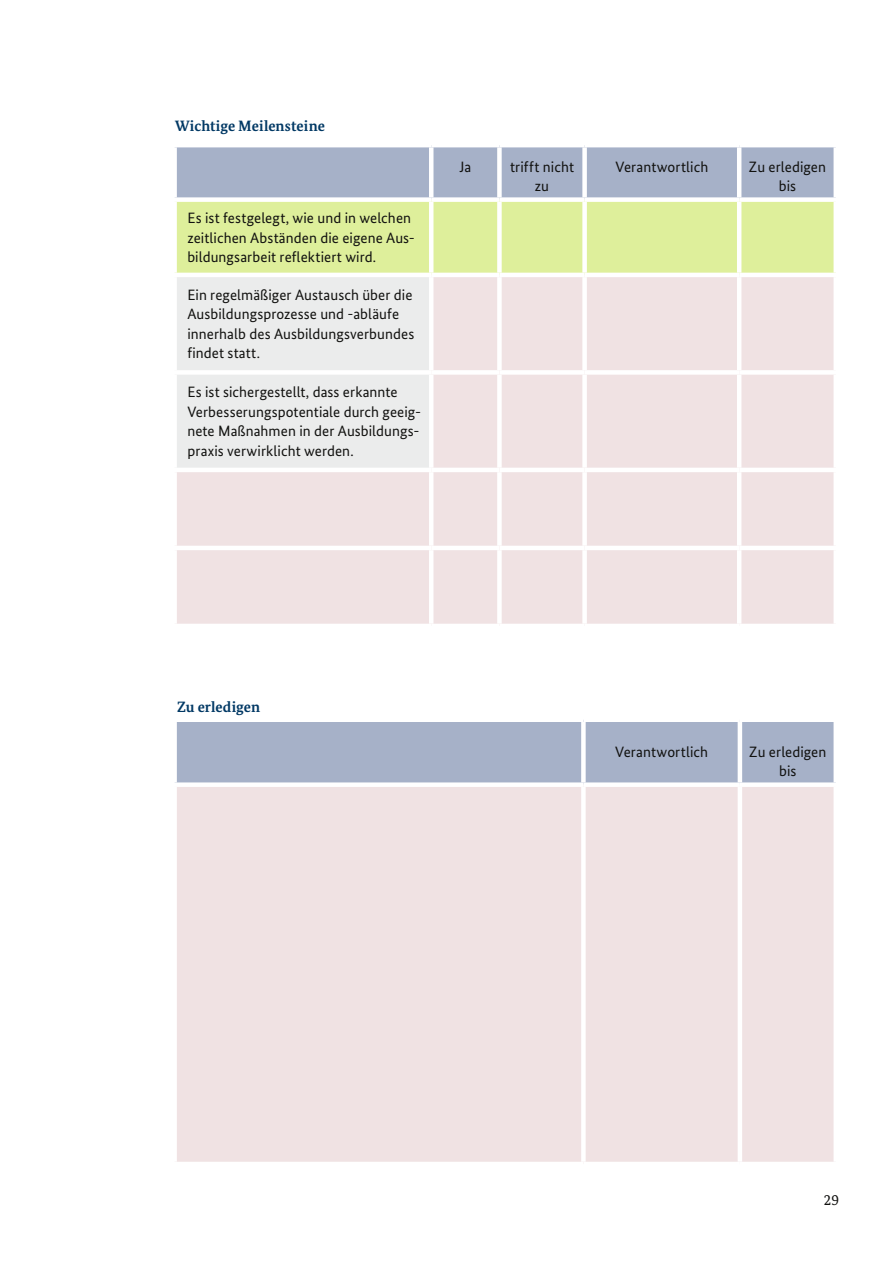
<style>
.page{position:relative;width:893px;height:1263px;background:#fff}
.page>*{position:absolute;margin:0;border:0;box-sizing:border-box;transform-origin:0 0}
.t1{font:15px/19.5px "Bundes Sans";letter-spacing:.005em;color:#11110f;text-align:center}
.t2{font:700 15px "Bundes Serif";color:#003864}
.t3{font:15px "Bundes Serif";color:#11110f}
</style>
<div class="page">
<div style="left:177px;top:147px;width:656px;height:50px;background:#a6b1c8"></div>
<div style="left:177px;top:202px;width:656px;height:71px;background:#deef9b"></div>
<svg style="left:177px;top:277px;width:656px;height:347px;background:#eee4e5"></svg>
<div style="left:497px;top:202px;width:5px;height:71px;background:#fff"></div>
<div style="left:582px;top:202px;width:5px;height:71px;background:#fff"></div>
<div style="left:497px;top:277px;width:5px;height:93px;background:#fff"></div>
<div style="left:582px;top:277px;width:5px;height:93px;background:#fff"></div>
<div style="left:431px;top:370px;width:68px;height:5px;background:#fff"></div>
<div style="left:499px;top:370px;width:86px;height:5px;background:#fff"></div>
<div style="left:497px;top:375px;width:5px;height:93px;background:#fff"></div>
<div style="left:585px;top:370px;width:154px;height:5px;background:#fff"></div>
<div style="left:582px;top:375px;width:5px;height:93px;background:#fff"></div>
<hr style="left:431px;top:468px;width:68px;height:4px;background:#fff">
<hr style="left:499px;top:468px;width:86px;height:4px;background:#fff">
<div style="left:497px;top:472px;width:5px;height:74px;background:#fff"></div>
<hr style="left:585px;top:468px;width:154px;height:4px;background:#fff">
<div style="left:582px;top:472px;width:5px;height:74px;background:#fff"></div>
<hr style="left:431px;top:546px;width:68px;height:4px;background:#fff">
<hr style="left:499px;top:546px;width:86px;height:4px;background:#fff">
<div style="left:497px;top:550px;width:5px;height:74px;background:#fff"></div>
<hr style="left:585px;top:546px;width:154px;height:4px;background:#fff">
<div style="left:582px;top:550px;width:5px;height:74px;background:#fff"></div>
<hr style="left:429px;top:147px;width:4px;height:50px;background:#fff">
<div style="left:497px;top:147px;width:5px;height:50px;background:#fff"></div>
<div style="left:582px;top:147px;width:5px;height:50px;background:#fff"></div>
<hr style="left:737px;top:147px;width:4px;height:50px;background:#fff">
<hr style="left:429px;top:202px;width:4px;height:71px;background:#fff">
<hr style="left:429px;top:277px;width:4px;height:93px;background:#fff">
<div style="left:172px;top:370px;width:259px;height:5px;background:#fff"></div>
<hr style="left:429px;top:375px;width:4px;height:93px;background:#fff">
<hr style="left:172px;top:468px;width:259px;height:4px;background:#fff">
<hr style="left:429px;top:472px;width:4px;height:74px;background:#fff">
<hr style="left:172px;top:546px;width:259px;height:4px;background:#fff">
<hr style="left:429px;top:550px;width:4px;height:74px;background:#fff">
<hr style="left:737px;top:202px;width:4px;height:71px;background:#fff">
<hr style="left:737px;top:277px;width:4px;height:93px;background:#fff">
<div style="left:739px;top:370px;width:99px;height:5px;background:#fff"></div>
<hr style="left:737px;top:375px;width:4px;height:93px;background:#fff">
<hr style="left:739px;top:468px;width:99px;height:4px;background:#fff">
<hr style="left:737px;top:472px;width:4px;height:74px;background:#fff">
<hr style="left:739px;top:546px;width:99px;height:4px;background:#fff">
<hr style="left:737px;top:550px;width:4px;height:74px;background:#fff">
<div style="left:177px;top:722px;width:656px;height:60px;background:#a6b1c8"></div>
<div style="left:177px;top:787px;width:656px;height:375px;background:#f0e2e3"></div>
<div style="left:581px;top:722px;width:5px;height:60px;background:#fff"></div>
<hr style="left:738px;top:722px;width:4px;height:60px;background:#fff">
<div style="left:581px;top:787px;width:5px;height:375px;background:#fff"></div>
<hr style="left:738px;top:787px;width:4px;height:375px;background:#fff">
<p class="t2" style="left:175px;top:117px;width:151px">Wichtige Meilensteine</p>
<p class="t1" style="left:187px;top:208px;width:229px;text-align:left">Es ist festgelegt, wie und in welchen zeitlichen Abständen die eigene Aus&shy;bildungsarbeit reflektiert wird.</p>
<p class="t1" style="left:187px;top:285px;width:229px;text-align:left">Ein regelmäßiger Austausch über die<br>Ausbildungsprozesse und -abläufe innerhalb des Ausbildungsverbundes findet statt.</p>
<p class="t1" style="left:187px;top:382px;width:235px;text-align:left">Es ist sichergestellt, dass erkannte Verbesserungspotentiale durch geeig&shy;nete Maßnahmen in der Ausbildungs&shy;praxis verwirklicht werden.</p>
<p class="t1" style="left:459px;top:157px;width:13px">Ja</p>
<p class="t1" style="left:510px;top:157px;width:66px">trifft nicht zu</p>
<p class="t1" style="left:615px;top:157px;width:94px">Verantwortlich</p>
<p class="t1" style="left:749px;top:157px;width:79px">Zu erledigen bis</p>
<p class="t2" style="left:177px;top:697px;width:84px">Zu erledigen</p>
<p class="t1" style="left:615px;top:742px;width:94px">Verantwortlich</p>
<p class="t1" style="left:749px;top:742px;width:79px">Zu erledigen bis</p>
<p class="t3" style="left:824px;top:1191px;width:17px">29</p>
</div>
